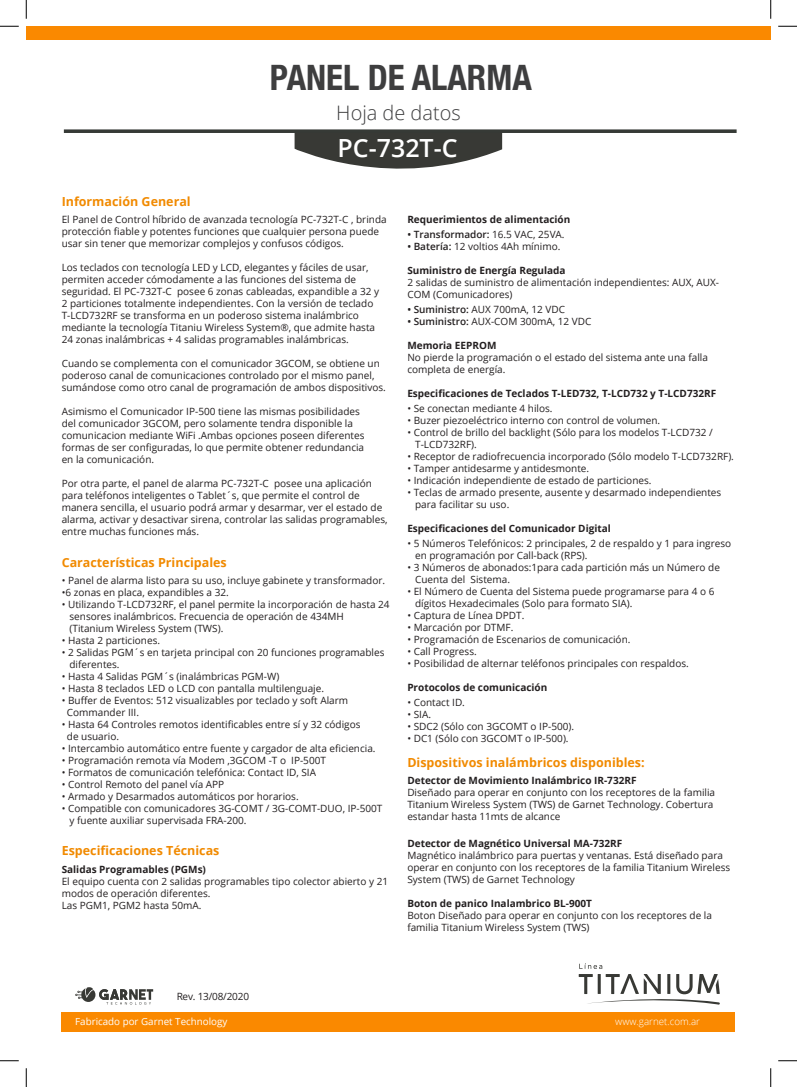
<style>
.page{position:relative;width:797px;height:1087px;background:#fff}
.page>*{position:absolute;margin:0;border:0;box-sizing:border-box;transform-origin:0 0}
.t1{font:700 condensed 35px "Helvetica Neue";color:#3e3e3f}
.t2{font:600 25px "Open Sans";color:#fff}
.t3{font:300 20px "Open Sans";color:#3e3e3f}
.t4{font:700 12.5px "Open Sans";color:#f18a00}
.t5{font:10px/12px "Open Sans";color:#231f20}
.t6{font:700 10px "Open Sans";color:#231f20}
.t7{font:600 10px "Open Sans";color:#231f20}
.t8{font:10px "Open Sans";letter-spacing:-.02em;color:#231f20}
.t9{font:9.75px "Open Sans";color:#fff}
.t10{font:300 9.75px "Open Sans";color:#fff}
.s1{font-weight:400}
.s2{font-weight:600}
</style>
<div class="page">
<svg style="left:294px;top:133px;width:208px;height:36px"></svg>
<div style="left:26px;top:26px;width:744px;height:13px;background:#fa8900"></div>
<svg style="left:64px;top:129px;width:672px;height:4px;background:#4c4f4b"></svg>
<div style="left:62px;top:1012px;width:673px;height:20px;background:#fa8900"></div>
<svg style="left:75px;top:987px;width:78px;height:17px"></svg>
<svg style="left:578px;top:963px;width:142px;height:42px"></svg>
<svg style="left:0;top:25px;width:19px;height:2px"></svg>
<svg style="left:778px;top:25px;width:19px;height:2px"></svg>
<svg style="left:0;top:1060px;width:19px;height:1px"></svg>
<svg style="left:778px;top:1060px;width:19px;height:1px"></svg>
<svg style="left:25px;top:0;width:2px;height:19px"></svg>
<svg style="left:25px;top:1068px;width:2px;height:19px"></svg>
<svg style="left:770px;top:0;width:1px;height:19px"></svg>
<svg style="left:770px;top:1068px;width:1px;height:19px"></svg>
<p class="t1" style="left:270px;top:49px;width:263px">PANEL DE ALARMA</p>
<h3 class="t3" style="left:336px;top:99px;width:126px">Hoja de datos</h3>
<p class="t2" style="left:337px;top:131px;width:122px">PC-732T-C</p>
<p class="t4" style="left:62px;top:192px;width:130px">Información General</p>
<p class="t5" style="left:62px;top:213px;width:326px">El Panel de Control híbrido de avanzada tecnología PC-732T-C , brinda protección fiable y potentes funciones que cualquier persona puede usar sin tener que memorizar complejos y confusos códigos.</p>
<p class="t5" style="left:62px;top:261px;width:319px">Los teclados con tecnología LED y LCD, elegantes y fáciles de usar, permiten acceder cómodamente a las funciones del sistema de seguridad. El PC-732T-C posee 6 zonas cableadas, expandible a 32 y 2 particiones totalmente independientes. Con la versión de teclado T-LCD732RF se transforma en un poderoso sistema inalámbrico</p>
<p class="t5" style="left:62px;top:321px;width:315px">mediante la tecnología Titaniu Wireless System®, que admite hasta</p>
<p class="t5" style="left:62px;top:333px;width:288px">24 zonas inalámbricas + 4 salidas programables inalámbricas.</p>
<p class="t5" style="left:62px;top:357px;width:326px">Cuando se complementa con el comunicador 3GCOM, se obtiene un poderoso canal de comunicaciones controlado por el mismo panel, sumándose como otro canal de programación de ambos dispositivos.</p>
<p class="t5" style="left:62px;top:405px;width:300px">Asimismo el Comunicador IP-500 tiene las mismas posibilidades</p>
<p class="t5" style="left:62px;top:417px;width:293px">del comunicador 3GCOM, pero solamente tendra disponible la</p>
<p class="t5" style="left:62px;top:429px;width:304px">comunicacion mediante WiFi .Ambas opciones poseen diferentes formas de ser configuradas, lo que permite obtener redundancia</p>
<p class="t5" style="left:62px;top:453px;width:94px">en la comunicación.</p>
<p class="t5" style="left:62px;top:477px;width:327px">Por otra parte, el panel de alarma PC-732T-C posee una aplicación para teléfonos inteligentes o Tablet´s, que permite el control de manera sencilla, el usuario podrá armar y desarmar, ver el estado de alarma, activar y desactivar sirena, controlar las salidas programables, entre muchas funciones más.</p>
<p class="t4" style="left:62px;top:553px;width:167px">Características Principales</p>
<p class="t5" style="left:62px;top:574px;width:325px">• Panel de alarma listo para su uso, incluye gabinete y transformador.</p>
<p class="t5" style="left:62px;top:586px;width:169px">•6 zonas en placa, expandibles a 32.</p>
<p class="t5" style="left:62px;top:598px;width:329px">• Utilizando T-LCD732RF, el panel permite la incorporación de hasta 24</p>
<p class="t5" style="left:69px;top:610px;width:276px">sensores inalámbricos. Frecuencia de operación de 434MH</p>
<p class="t5" style="left:69px;top:622px;width:155px">(Titanium Wireless System (TWS).</p>
<p class="t5" style="left:62px;top:634px;width:100px">• Hasta 2 particiones.</p>
<p class="t5" style="left:62px;top:646px;width:324px">• 2 Salidas PGM´s en tarjeta principal con 20 funciones programables</p>
<p class="t5" style="left:69px;top:658px;width:52px">diferentes.</p>
<p class="t5" style="left:62px;top:670px;width:219px">• Hasta 4 Salidas PGM´s (inalámbricas PGM-W)</p>
<p class="t5" style="left:62px;top:682px;width:264px">• Hasta 8 teclados LED o LCD con pantalla multilenguaje.</p>
<p class="t5" style="left:62px;top:694px;width:288px">• Buffer de Eventos: 512 visualizables por teclado y soft Alarm</p>
<p class="t5" style="left:67px;top:706px;width:74px">Commander III.</p>
<p class="t5" style="left:62px;top:718px;width:300px">• Hasta 64 Controles remotos identificables entre sí y 32 códigos</p>
<p class="t5" style="left:67px;top:730px;width:54px">de usuario.</p>
<p class="t5" style="left:62px;top:742px;width:315px">• Intercambio automático entre fuente y cargador de alta eficiencia.</p>
<p class="t5" style="left:62px;top:754px;width:266px">• Programación remota vía Modem ,3GCOM -T o IP-500T</p>
<p class="t5" style="left:62px;top:766px;width:256px">• Formatos de comunicación telefónica: Contact ID, SIA</p>
<p class="t5" style="left:62px;top:778px;width:164px">• Control Remoto del panel vía APP</p>
<p class="t5" style="left:62px;top:790px;width:238px">• Armado y Desarmados automáticos por horarios.</p>
<p class="t5" style="left:62px;top:802px;width:322px">• Compatible con comunicadores 3G-COMT / 3G-COMT-DUO, IP-500T</p>
<p class="t5" style="left:69px;top:814px;width:179px">y fuente auxiliar supervisada FRA-200.</p>
<p class="t4" style="left:62px;top:842px;width:159px">Especificaciones Técnicas</p>
<p class="t6" style="left:62px;top:862px;width:146px">Salidas Programables (PGMs)</p>
<p class="t5" style="left:62px;top:875px;width:328px">El equipo cuenta con 2 salidas programables tipo colector abierto y 21 modos de operación diferentes.</p>
<p class="t5" style="left:62px;top:899px;width:141px">Las PGM1, PGM2 hasta 50mA.</p>
<p class="t6" style="left:407px;top:212px;width:164px">Requerimientos de alimentación</p>
<p class="t7" style="left:407px;top:227px;width:159px">• Transformador: <span class="s1">16.5 VAC, 25VA.</span></p>
<p class="t5" style="left:407px;top:240px;width:155px"><span class="s2">• Batería:</span> 12 voltios 4Ah mínimo.</p>
<p class="t6" style="left:407px;top:263px;width:160px">Suministro de Energía Regulada</p>
<p class="t5" style="left:407px;top:276px;width:313px">2 salidas de suministro de alimentación independientes: AUX, AUX-<br>COM (Comunicadores)</p>
<p class="t5" style="left:407px;top:303px;width:159px"><span class="s2">• Suministro:</span> AUX 700mA, 12 VDC</p>
<p class="t5" style="left:407px;top:315px;width:186px"><span class="s2">• Suministro:</span> AUX-COM 300mA, 12 VDC</p>
<p class="t6" style="left:407px;top:338px;width:91px">Memoria EEPROM</p>
<p class="t5" style="left:407px;top:351px;width:302px">No pierde la programación o el estado del sistema ante una falla completa de energía.</p>
<p class="t6" style="left:407px;top:386px;width:310px">Especificaciones de Teclados T-LED732, T-LCD732 y T-LCD732RF</p>
<p class="t5" style="left:407px;top:402px;width:147px">• Se conectan mediante 4 hilos.</p>
<p class="t5" style="left:407px;top:414px;width:254px">• Buzer piezoeléctrico interno con control de volumen.</p>
<p class="t5" style="left:407px;top:426px;width:307px">• Control de brillo del backlight (Sólo para los modelos T-LCD732 /</p>
<p class="t5" style="left:415px;top:438px;width:63px">T-LCD732RF).</p>
<p class="t5" style="left:407px;top:450px;width:328px">• Receptor de radiofrecuencia incorporado (Sólo modelo T-LCD732RF).</p>
<p class="t5" style="left:407px;top:462px;width:183px">• Tamper antidesarme y antidesmonte.</p>
<p class="t5" style="left:407px;top:474px;width:246px">• Indicación independiente de estado de particiones.</p>
<p class="t5" style="left:407px;top:486px;width:315px">• Teclas de armado presente, ausente y desarmado independientes</p>
<p class="t5" style="left:415px;top:498px;width:96px">para facilitar su uso.</p>
<p class="t6" style="left:407px;top:521px;width:205px">Especificaciones del Comunicador Digital</p>
<p class="t5" style="left:407px;top:537px;width:325px">• 5 Números Telefónicos: 2 principales, 2 de respaldo y 1 para ingreso</p>
<p class="t5" style="left:415px;top:549px;width:174px">en programación por Call-back (RPS).</p>
<p class="t5" style="left:407px;top:561px;width:314px">• 3 Números de abonados:1para cada partición más un Número de</p>
<p class="t5" style="left:415px;top:573px;width:96px">Cuenta del Sistema.</p>
<p class="t5" style="left:407px;top:585px;width:308px">• El Número de Cuenta del Sistema puede programarse para 4 o 6</p>
<p class="t5" style="left:415px;top:597px;width:219px">dígitos Hexadecimales (Solo para formato SIA).</p>
<p class="t5" style="left:407px;top:609px;width:119px">• Captura de Línea DPDT.</p>
<p class="t5" style="left:407px;top:621px;width:107px">• Marcación por DTMF.</p>
<p class="t5" style="left:407px;top:633px;width:225px">• Programación de Escenarios de comunicación.</p>
<p class="t5" style="left:407px;top:645px;width:71px">• Call Progress.</p>
<p class="t5" style="left:407px;top:657px;width:283px">• Posibilidad de alternar teléfonos principales con respaldos.</p>
<p class="t6" style="left:407px;top:680px;width:141px">Protocolos de comunicación</p>
<p class="t5" style="left:407px;top:696px;width:59px">• Contact ID.</p>
<p class="t5" style="left:407px;top:708px;width:25px">• SIA.</p>
<p class="t5" style="left:407px;top:720px;width:168px">• SDC2 (Sólo con 3GCOMT o IP-500).</p>
<p class="t5" style="left:407px;top:732px;width:163px">• DC1 (Sólo con 3GCOMT o IP-500).</p>
<p class="t4" style="left:407px;top:753px;width:239px">Dispositivos inalámbricos disponibles:</p>
<p class="t6" style="left:407px;top:774px;width:231px">Detector de Movimiento Inalámbrico IR-732RF</p>
<p class="t5" style="left:407px;top:786px;width:309px">Diseñado para operar en conjunto con los receptores de la familia<br>Titanium Wireless System (TWS) de Garnet Technology. Cobertura estandar hasta 11mts de alcance</p>
<p class="t6" style="left:407px;top:837px;width:216px">Detector de Magnético Universal MA-732RF</p>
<p class="t5" style="left:407px;top:849px;width:324px">Magnético inalámbrico para puertas y ventanas. Está diseñado para operar en conjunto con los receptores de la familia Titanium Wireless<br>System (TWS) de Garnet Technology</p>
<p class="t6" style="left:407px;top:897px;width:186px">Boton de panico Inalambrico BL-900T</p>
<p class="t5" style="left:407px;top:909px;width:306px">Boton Diseñado para operar en conjunto con los receptores de la familia Titanium Wireless System (TWS)</p>
<p class="t8" style="left:177px;top:990px;width:74px">Rev. 13/08/2020</p>
<p class="t9" style="left:75px;top:1015px;width:154px">Fabricado por Garnet Technology</p>
<p class="t10" style="left:615px;top:1015px;width:86px">www.garnet.com.ar</p>
</div>
